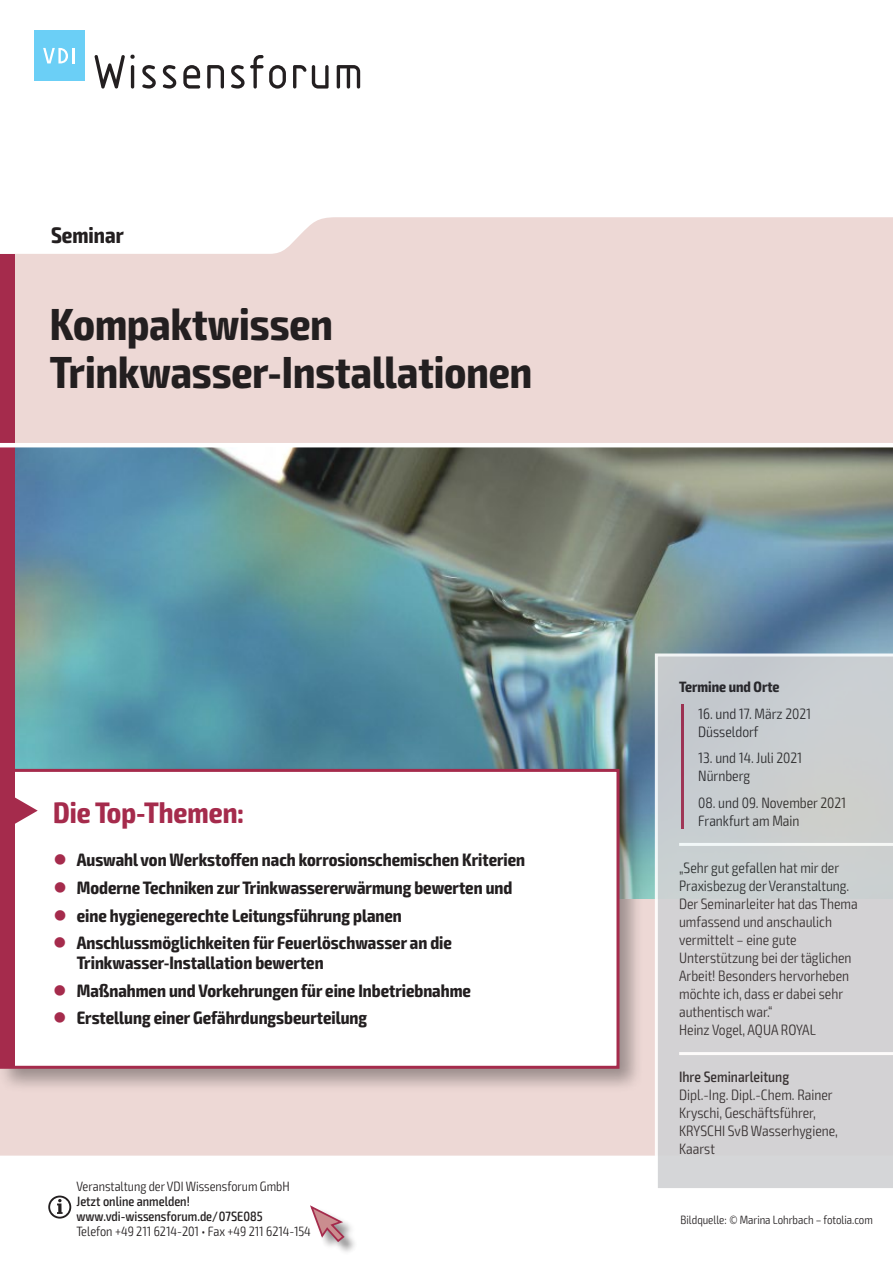
<style>
.page{position:relative;width:893px;height:1263px;background:#fff}
.page>*{position:absolute;margin:0;border:0;box-sizing:border-box;transform-origin:0 0}
.t1{font:700 condensed 45px/48px "Exo 2";color:#231f20}
.t2{font:700 condensed 29.7px "Exo 2";color:#a52b4c}
.t3{font:700 condensed 22.5px "Exo 2";color:#231f20}
.t4{font:700 condensed 18px/19.5px "Exo 2";color:#231f20}
.t5{font:300 condensed 15px/18px "Exo 2";color:#231f20}
.t6{font:500 condensed 15px "Exo 2";color:#231f20}
.t7{font:700 condensed 15px "Exo 2";color:#231f20}
.t8{font:300 condensed 13.5px "Exo 2";color:#231f20}
.t9{font:500 condensed 13.5px/15px "Exo 2";color:#231f20}
.t10{font:300 condensed 12px "Exo 2";color:#231f20}
.s1{color:#a52b4c}
</style>
<div class="page">
<div style="left:0;top:217px;width:893px;height:938px;background:#edd8d5"></div>
<img style="left:14px;top:447px;width:879px;height:451px">
<div style="left:0;top:765px;width:644px;height:328px;background:#231f20;opacity:.4"></div>
<div style="left:2px;top:770px;width:616px;height:297px;background:#fff"></div>
<div style="left:3px;top:772px;width:11px;height:294px;background:#a52b4c"></div>
<div style="left:0;top:769px;width:619px;height:300px;border:3px solid #a52b4c"></div>
<svg style="left:14px;top:796px;width:24px;height:29px"></svg>
<div style="left:0;top:254px;width:14px;height:519px;background:#a52b4c"></div>
<div style="left:311px;top:1206px;width:47px;height:49px;background:#231f20;opacity:.5"></div>
<svg style="left:310px;top:1205px;width:36px;height:38px"></svg>
<hr style="left:0;top:443px;width:893px;height:4px;background:#fff">
<svg style="left:655px;top:653px;width:238px;height:535px;background:#cfd0d2"></svg>
<svg style="left:48px;top:1195px;width:23px;height:23px"></svg>
<svg style="left:94px;top:54px;width:41px;height:35px"></svg>
<svg style="left:142px;top:65px;width:14px;height:24px"></svg>
<svg style="left:163px;top:65px;width:13px;height:24px"></svg>
<svg style="left:183px;top:65px;width:17px;height:24px"></svg>
<svg style="left:207px;top:65px;width:17px;height:24px"></svg>
<svg style="left:231px;top:55px;width:55px;height:34px"></svg>
<svg style="left:293px;top:65px;width:36px;height:24px"></svg>
<svg style="left:337px;top:65px;width:23px;height:24px"></svg>
<div style="left:34px;top:30px;width:50px;height:51px;background:#6bcff6"></div>
<svg style="left:43px;top:48px;width:31px;height:15px"></svg>
<h3 class="t3" style="left:51px;top:221px;width:74px">Seminar</h3>
<h1 class="t1" style="left:50px;top:301px;width:484px">Kompaktwissen<br>Trinkwasser-Installationen</h1>
<h2 class="t2" style="left:53px;top:794px;width:192px">Die Top-Themen:</h2>
<p class="t4" style="left:53px;top:850px;width:473px"><span class="s1">●</span> Auswahl von Werkstoffen nach korrosionschemischen Kriterien</p>
<p class="t4" style="left:53px;top:878px;width:461px"><span class="s1">●</span> Moderne Techniken zur Trinkwassererwärmung bewerten und</p>
<p class="t4" style="left:53px;top:906px;width:350px"><span class="s1">●</span> eine hygienegerechte Leitungsführung planen</p>
<p class="t4" style="left:77px;top:934px;width:377px;text-indent:-23px"><span class="s1">●</span> Anschlussmöglichkeiten für Feuerlöschwasser an die<br>Trinkwasser-Installation bewerten</p>
<p class="t4" style="left:53px;top:981px;width:419px"><span class="s1">●</span> Maßnahmen und Vorkehrungen für eine Inbetriebnahme</p>
<p class="t4" style="left:53px;top:1009px;width:315px"><span class="s1">●</span> Erstellung einer Gefährdungsbeurteilung</p>
<p class="t8" style="left:77px;top:1178px;width:215px">Veranstaltung der VDI Wissensforum GmbH</p>
<p class="t9" style="left:77px;top:1194px;width:188px">Jetzt online anmelden! www.vdi-wissensforum.de/07SE085</p>
<p class="t8" style="left:77px;top:1223px;width:236px">Telefon +49 211 6214-201 • Fax +49 211 6214-154</p>
<p class="t7" style="left:679px;top:678px;width:102px">Termine und Orte</p>
<p class="t5" style="left:698px;top:705px;width:114px">16. und 17. März 2021<br>Düsseldorf</p>
<p class="t5" style="left:698px;top:749px;width:105px">13. und 14. Juli 2021<br>Nürnberg</p>
<p class="t5" style="left:698px;top:794px;width:149px">08. und 09. November 2021<br>Frankfurt am Main</p>
<p class="t5" style="left:679px;top:859px;width:180px">„Sehr gut gefallen hat mir der<br>Praxisbezug der Veranstaltung.<br>Der Seminarleiter hat das Thema umfassend und anschaulich vermittelt – eine gute<br>Unterstützung bei der täglichen<br>Arbeit! Besonders hervorheben möchte ich, dass er dabei sehr authentisch war.“<br>Heinz Vogel, AQUA ROYAL</p>
<p class="t6" style="left:679px;top:1068px;width:112px">Ihre Seminarleitung</p>
<p class="t5" style="left:679px;top:1086px;width:160px">Dipl.-Ing. Dipl.-Chem. Rainer<br>Kryschi, Geschäftsführer,<br>KRYSCHI SvB Wasserhygiene,<br>Kaarst</p>
<p class="t10" style="left:681px;top:1212px;width:194px">Bildquelle: © Marina Lohrbach – fotolia.com</p>
</div>
